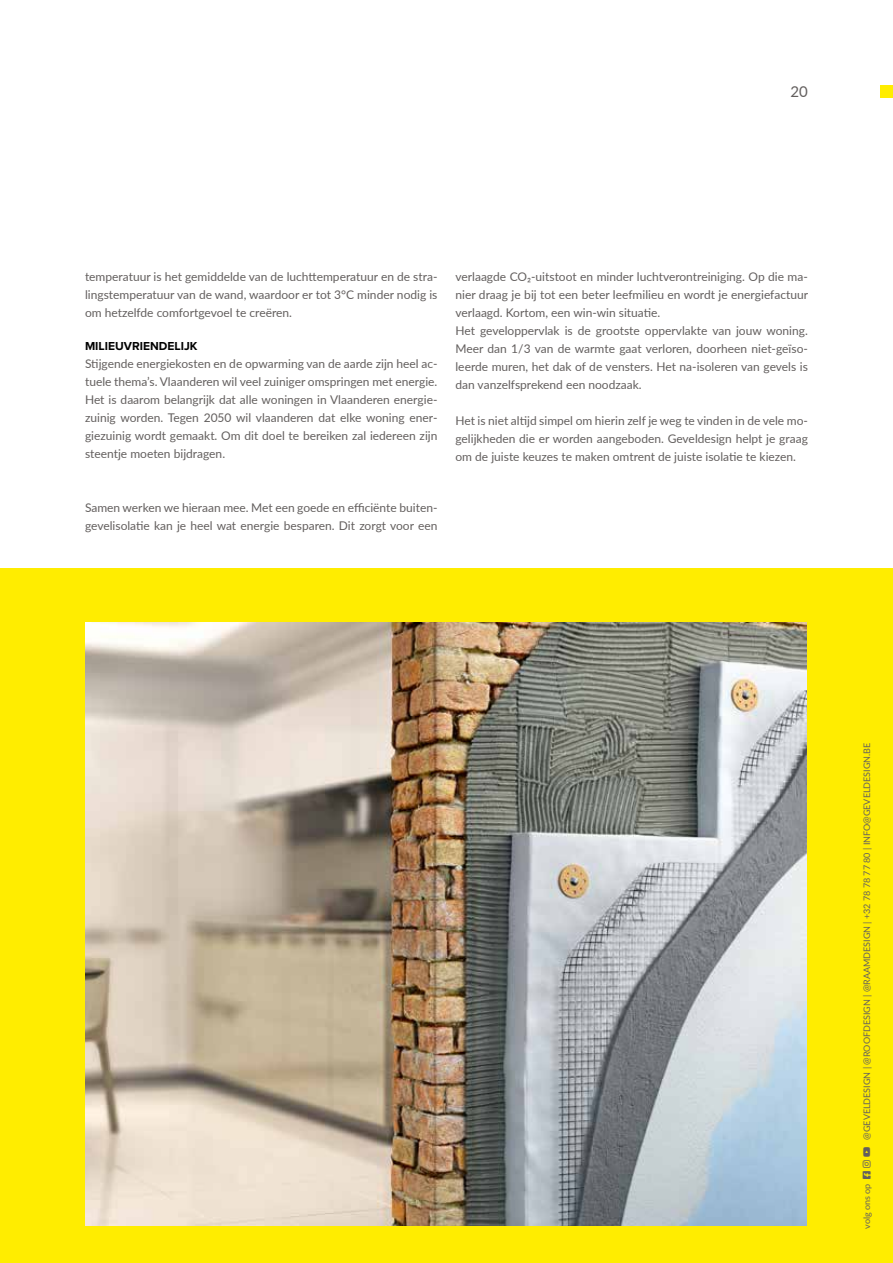
<style>
.page{position:relative;width:893px;height:1263px;background:#fff}
.page>*{position:absolute;margin:0;border:0;box-sizing:border-box;transform-origin:0 0}
.t1{font:15px "Lato";color:#635f5e}
.t2{font:12px/18px "Lato";color:#635f5e;text-align:justify}
.t3{font:700 12px "Proxima Nova";color:#000}
.t4{font:9px "Lato";color:#635f5e}
</style>
<div class="page">
<div style="left:0;top:568px;width:893px;height:695px;background:#ffed00"></div>
<img style="left:85px;top:622px;width:721px;height:603px">
<div style="left:880px;top:85px;width:13px;height:12px;background:#ffed00"></div>
<p class="t1" style="left:790px;top:81px;width:19px">20</p>
<p class="t2" style="left:85px;top:267px;width:354px">temperatuur is het gemiddelde van de luchttemperatuur en de stra&shy;lingstemperatuur van de wand, waardoor er tot 3°C minder nodig is om hetzelfde comfortgevoel te creëren.</p>
<p class="t3" style="left:85px;top:337px;width:114px">MILIEUVRIENDELIJK</p>
<p class="t2" style="left:85px;top:354px;width:354px">Stijgende energiekosten en de opwarming van de aarde zijn heel ac&shy;tuele thema’s. Vlaanderen wil veel zuiniger omspringen met energie.<br>Het is daarom belangrijk dat alle woningen in Vlaanderen energie&shy;zuinig worden. Tegen 2050 wil vlaanderen dat elke woning ener&shy;giezuinig wordt gemaakt. Om dit doel te bereiken zal iedereen zijn steentje moeten bijdragen.</p>
<p class="t2" style="left:85px;top:498px;width:354px">Samen werken we hieraan mee. Met een goede en efficiënte buiten&shy;gevelisolatie kan je heel wat energie besparen. Dit zorgt voor een</p>
<p class="t2" style="left:455px;top:267px;width:354px;text-align:left">verlaagde CO₂-uitstoot en minder luchtverontreiniging. Op die ma&shy;nier draag je bij tot een beter leefmilieu en wordt je energiefactuur verlaagd. Kortom, een win-win situatie.<br>Het geveloppervlak is de grootste oppervlakte van jouw woning.<br>Meer dan 1/3 van de warmte gaat verloren, doorheen niet-geïso&shy;leerde muren, het dak of de vensters. Het na-isoleren van gevels is dan vanzelfsprekend een noodzaak.</p>
<p class="t2" style="left:455px;top:411px;width:354px">Het is niet altijd simpel om hierin zelf je weg te vinden in de vele mo&shy;gelijkheden die er worden aangeboden. Geveldesign helpt je graag om de juiste keuzes te maken omtrent de juiste isolatie te kiezen.</p>
<p class="t4" style="left:860px;top:1140px;width:399px;rotate:-90deg">@GEVELDESIGN | @ROOFDESIGN | @RAAMDESIGN | +32 78 78 77 80 | INFO@GEVELDESIGN.BE</p>
<p class="t4" style="left:860px;top:1229px;width:59px;rotate:-90deg">volg ons op □□▲❑◆</p>
</div>
